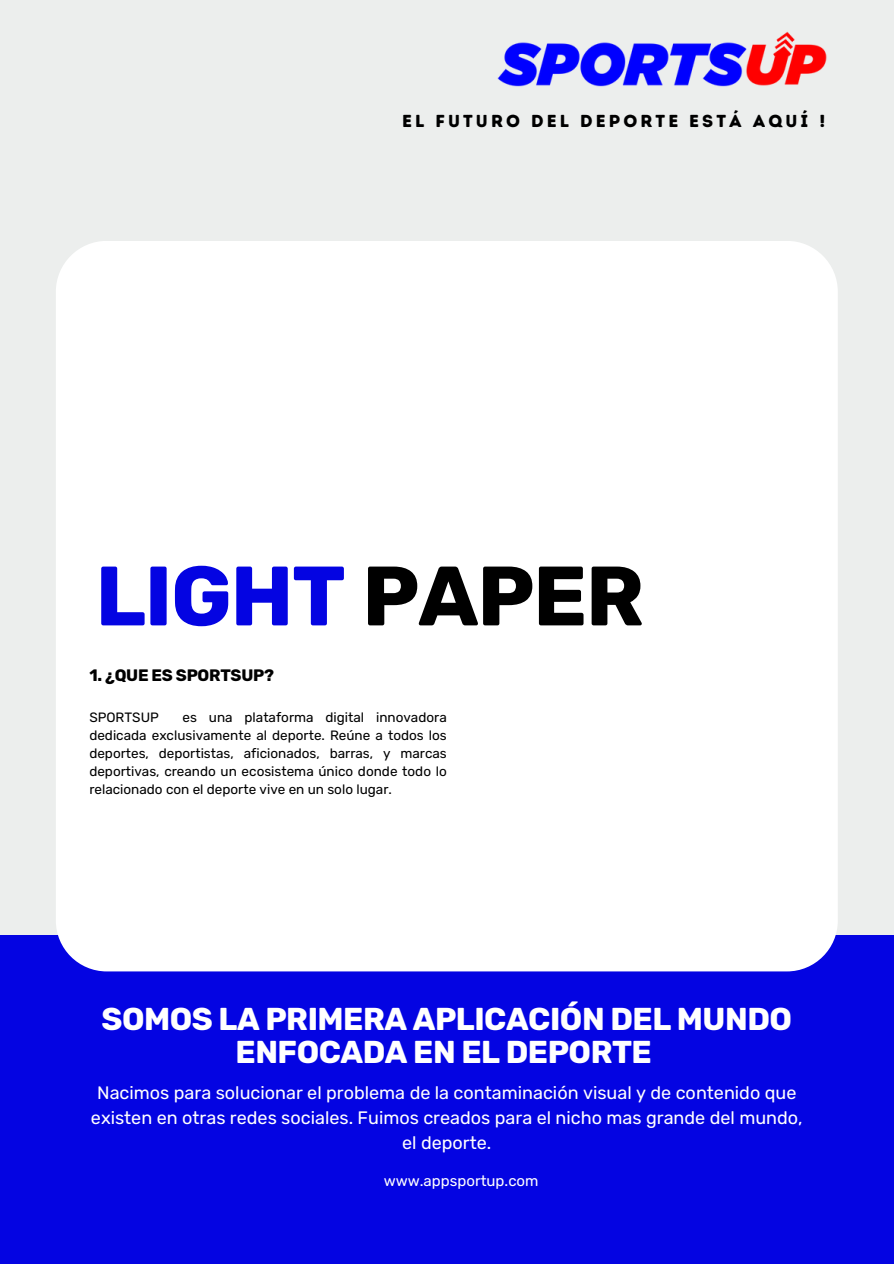
<style>
.page{position:relative;width:894px;height:1264px;background:#fff}
.page>*{position:absolute;margin:0;border:0;box-sizing:border-box;transform-origin:0 0}
.t1{font:700 84px "Rubik";letter-spacing:-.015em;color:#0404e2}
.t2{font:700 31.5px/32.7px "Rubik";letter-spacing:-.015em;color:#fff;text-align:center}
.t3{font:18px/24.8px "Rubik";color:#fff;text-align:center}
.t4{font:17.4px "Intro Rust Base";letter-spacing:.18em;color:#000}
.t5{font:700 16.5px "Rubik";letter-spacing:-.015em;color:#000}
.t6{font:15px "Rubik";color:#fff}
.t7{font:13.5px/18px "Rubik";color:#000;text-align:justify}
.s1{color:#000}
</style>
<div class="page">
<div style="left:0;top:0;width:893px;height:1263px;background:#eceeed"></div>
<div style="left:0;top:935px;width:893px;height:328px;background:#0404e2"></div>
<div style="left:56px;top:241px;width:781px;height:730px;background:#fff;border-radius:51px"></div>
<img style="left:497px;top:31px;width:330px;height:56px">
<p class="t4" style="left:402px;top:110px;width:424px">EL FUTURO DEL DEPORTE ESTÁ AQUÍ !</p>
<p class="t1" style="left:95px;top:547px;width:550px">LIGHT <span class="s1">PAPER</span></p>
<h1 class="t5" style="left:89px;top:665px;width:186px">1. ¿QUE ES SPORTSUP?</h1>
<h1 class="t7" style="left:89px;top:708px;width:71px">SPORTSUP</h1>
<h1 class="t7" style="left:89px;top:708px;width:359px;text-indent:93px">es una plataforma digital innovadora dedicada exclusivamente al deporte. Reúne a todos los deportes, deportistas, aficionados, barras, y marcas deportivas, creando un ecosistema único donde todo lo relacionado con el deporte vive en un solo lugar.</h1>
<h3 class="t2" style="left:102px;top:1003px;width:691px">SOMOS LA PRIMERA APLICACIÓN DEL MUNDO<br>ENFOCADA EN EL DEPORTE</h3>
<p class="t3" style="left:91px;top:1080px;width:713px">Nacimos para solucionar el problema de la contaminación visual y de contenido que existen en otras redes sociales. Fuimos creados para el nicho mas grande del mundo, el deporte.</p>
<h2 class="t6" style="left:383px;top:1172px;width:156px">www.appsportup.com</h2>
</div>
